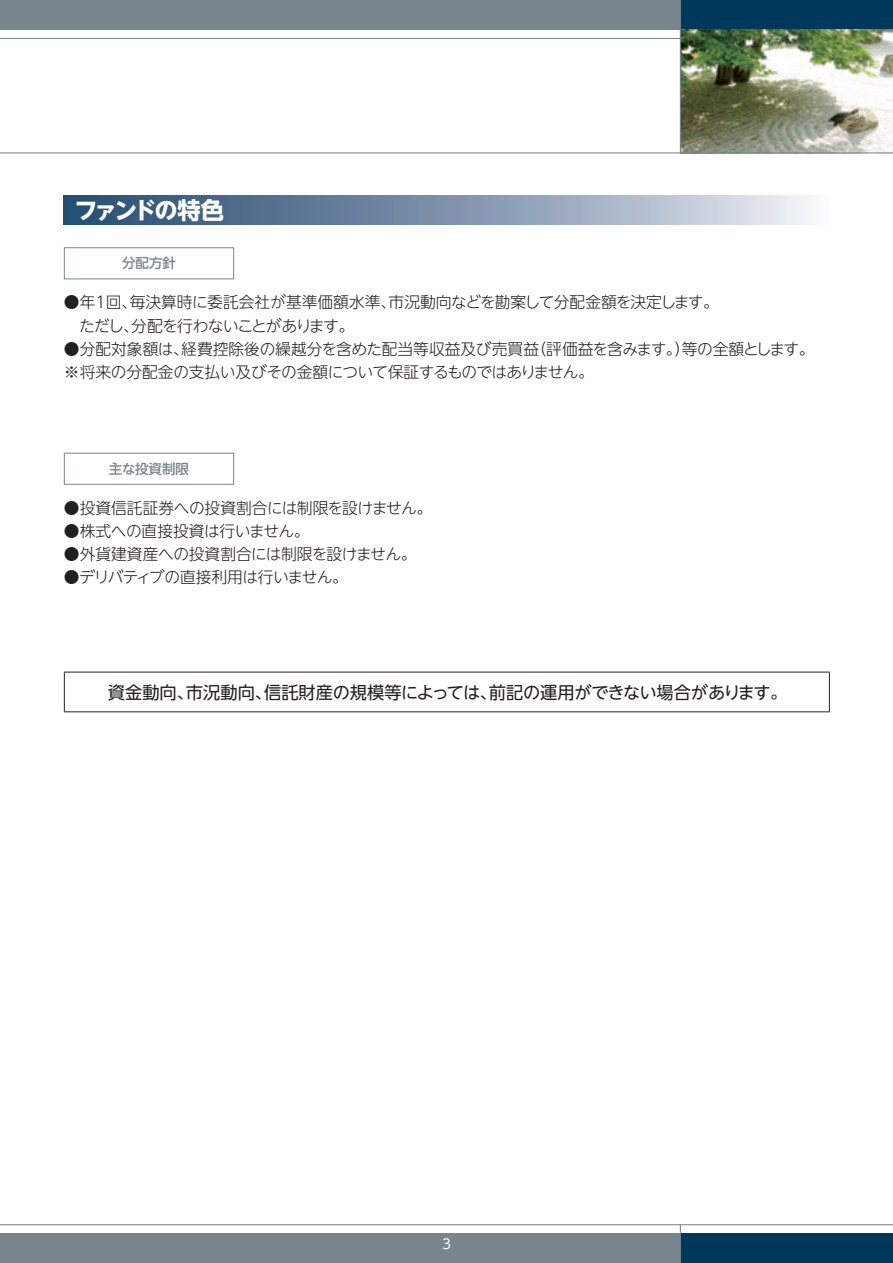
<style>
.page{position:relative;width:893px;height:1263px;background:#fff}
.page>*{position:absolute;margin:0;border:0;box-sizing:border-box;transform-origin:0 0}
.t1{font:700 23.25px "UD Shin Go NT Pro";letter-spacing:-.125em;color:#fff}
.t2{font:17.25px "UD Shin Go NT Pro";letter-spacing:-.015em;color:#231f20}
.t3{font:300 15.9px "UD Shin Go NT Pro";letter-spacing:-.065em;color:#231f20}
.t4{font:300 15.75px/23.2px "UD Shin Go NT Pro";letter-spacing:-.015em;color:#231f20}
.t5{font:300 15.75px "UD Shin Go NT Pro";letter-spacing:-.035em;color:#231f20}
.t6{font:500 13.5px "UD Shin Go NT Pro";color:#7a868d}
.t7{font:13.5px "UD Shin Go NT Pro";color:#fff}
</style>
<div class="page">
<hr style="left:0;top:38px;width:893px;height:1px;background:#7a868d">
<div style="left:0;top:0;width:680px;height:30px;background:#7a868d"></div>
<div style="left:0;top:1233px;width:680px;height:30px;background:#7a868d"></div>
<hr style="left:0;top:1224px;width:893px;height:1px;background:#7a868d">
<div style="left:680px;top:0;width:213px;height:30px;background:#00385c"></div>
<div style="left:680px;top:1233px;width:213px;height:30px;background:#00385c"></div>
<hr style="left:680px;top:1224px;width:1px;height:39px;background:#7a868d">
<img style="left:681px;top:30px;width:212px;height:122px">
<hr style="left:0;top:152px;width:893px;height:1px;background:#7a868d">
<hr style="left:680px;top:0;width:1px;height:153px;background:#7a868d">
<div style="left:64px;top:196px;width:765px;height:29px;background:linear-gradient(to right,#1c456b,#ecebf3)"></div>
<div style="left:64px;top:247px;width:170px;height:32px;border:1px solid #7a868d"></div>
<div style="left:64px;top:453px;width:170px;height:32px;border:1px solid #7a868d"></div>
<hr style="left:64px;top:672px;width:766px;height:1px;background:#231f20">
<hr style="left:64px;top:672px;width:1px;height:39px;background:#231f20">
<hr style="left:829px;top:672px;width:1px;height:39px;background:#231f20">
<hr style="left:64px;top:711px;width:766px;height:1px;background:#231f20">
<h1 class="t1" style="left:74px;top:191px;width:151px">ファンドの特色</h1>
<p class="t6" style="left:122px;top:252px;width:55px">分配方針</p>
<p class="t4" style="left:64px;top:290px;width:656px">●年1回、毎決算時に委託会社が基準価額水準、市況動向などを勘案して分配金額を決定します。</p>
<p class="t3" style="left:64px;top:313px;width:292px">　ただし、分配を行わないことがあります。</p>
<p class="t4" style="left:64px;top:336px;width:752px">●分配対象額は、経費控除後の繰越分を含めた配当等収益及び売買益（評価益を含みます。）等の全額とします。※将来の分配金の支払い及びその金額について保証するものではありません。</p>
<p class="t6" style="left:109px;top:458px;width:82px">主な投資制限</p>
<p class="t4" style="left:64px;top:495px;width:370px">●投資信託証券への投資割合には制限を設けません。</p>
<p class="t4" style="left:64px;top:519px;width:247px">●株式への直接投資は行いません。</p>
<p class="t4" style="left:64px;top:542px;width:354px">●外貨建資産への投資割合には制限を設けません。</p>
<p class="t5" style="left:64px;top:564px;width:286px">●デリバティブの直接利用は行いません。</p>
<p class="t2" style="left:108px;top:678px;width:681px">資金動向、市況動向、信託財産の規模等によっては、前記の運用ができない場合があります。</p>
<p class="t7" style="left:442px;top:1233px;width:10px">3</p>
</div>
